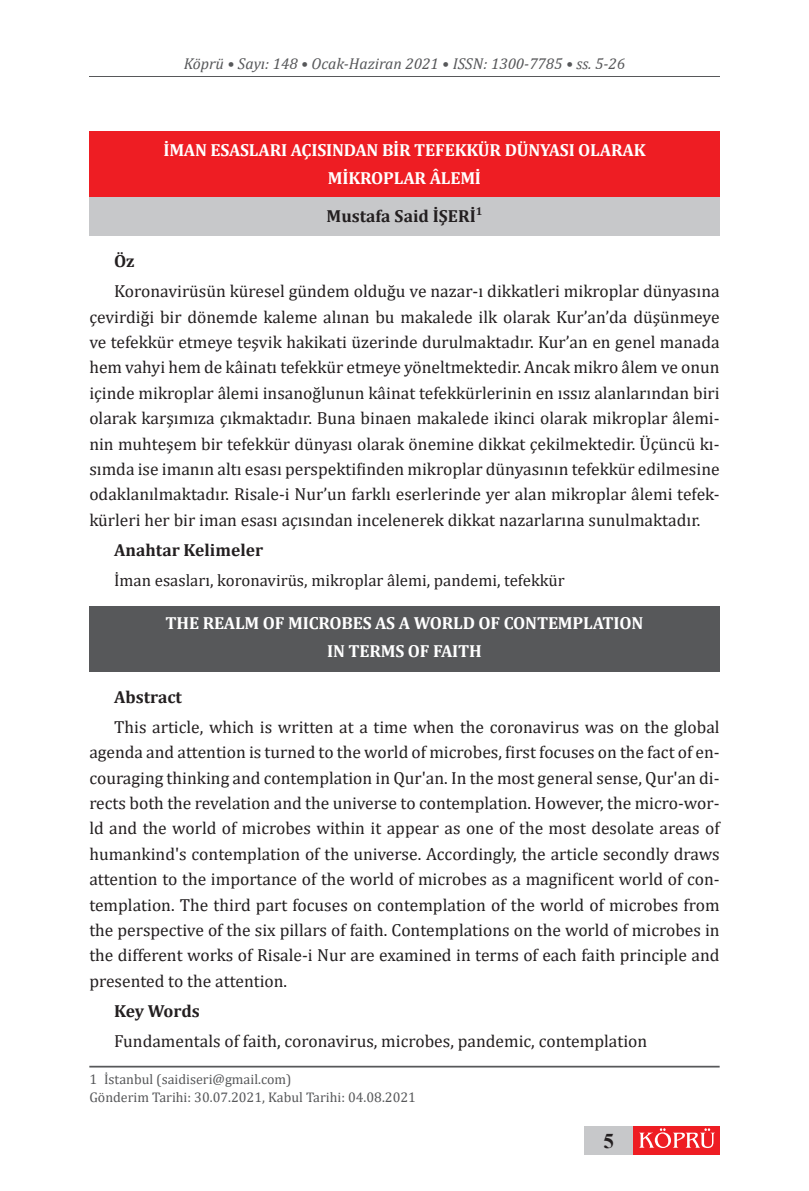
<style>
.page{position:relative;width:809px;height:1191px;background:#fff}
.page>*{position:absolute;margin:0;border:0;box-sizing:border-box;transform-origin:0 0}
.t1{font:700 21px "Times New Roman";color:#231f20}
.Metin{font:17.5px/25.4px "Cambria";color:#231f20;text-align:justify}
.Makale_Başlık{font:700 17.5px/28px "Cambria";letter-spacing:-.01em;color:#fff;text-align:center}
.Metin-2{font:700 17.5px "Cambria";color:#231f20}
.Yazar_İsmi{font:700 17.5px "Cambria";color:#231f20}
.Alt_Başlık{font:700 17.5px "Cambria";color:#231f20}
.Metin-3{font:16.8px "Cambria";color:#231f20}
.t2{font:italic 15.75px "Cambria";color:#57585a}
.Dipnot{font:14px "Cambria";color:#57585a}
</style>
<div class="page">
<div style="left:89px;top:606px;width:630px;height:65px;background:#57585a"></div>
<div style="left:89px;top:196px;width:630px;height:40px;background:#c7c8ca"></div>
<div style="left:89px;top:131px;width:630px;height:65px;background:#ee1d23"></div>
<hr style="left:89px;top:1065px;width:630px;height:2px;background:#57585a">
<div style="left:584px;top:1126px;width:49px;height:29px;background:#c7c8ca"></div>
<div style="left:633px;top:1126px;width:86px;height:29px;background:#ee1d23"></div>
<svg style="left:639px;top:1128px;width:76px;height:20px"></svg>
<hr style="left:89px;top:76px;width:630px;height:1px;background:#57585a">
<p class="t2" style="left:184px;top:53px;width:443px">Köprü • Sayı: 148 • Ocak-Haziran 2021 • ISSN: 1300-7785 • ss. 5-26</p>
<p class="Makale_Başlık" style="left:163px;top:135px;width:483px">İMAN ESASLARI AÇISINDAN BİR TEFEKKÜR DÜNYASI OLARAK<br>MİKROPLAR ÂLEMİ</p>
<p class="Yazar_İsmi" style="left:326px;top:203px;width:157px">Mustafa Said İŞERİ<sup>1</sup></p>
<p class="Alt_Başlık" style="left:114px;top:249px;width:22px">Öz</p>
<p class="Metin" style="left:89px;top:278px;width:632px;text-indent:25px">Koronavirüsün küresel gündem olduğu ve nazar-ı dikkatleri mikroplar dünyasına çevirdiği bir dönemde kaleme alınan bu makalede ilk olarak Kur’an’da düşünmeye ve tefekkür etmeye teşvik hakikati üzerinde durulmaktadır. Kur’an en genel manada hem vahyi hem de kâinatı tefekkür etmeye yöneltmektedir. Ancak mikro âlem ve onun içinde mikroplar âlemi insanoğlunun kâinat tefekkürlerinin en ıssız alanlarından biri olarak karşımıza çıkmaktadır. Buna binaen makalede ikinci olarak mikroplar âlemi&shy;nin muhteşem bir tefekkür dünyası olarak önemine dikkat çekilmektedir. Üçüncü kı&shy;sımda ise imanın altı esası perspektifinden mikroplar dünyasının tefekkür edilmesine odaklanılmaktadır. Risale-i Nur’un farklı eserlerinde yer alan mikroplar âlemi tefek&shy;kürleri her bir iman esası açısından incelenerek dikkat nazarlarına sunulmaktadır.</p>
<p class="Metin-2" style="left:114px;top:538px;width:150px">Anahtar Kelimeler</p>
<p class="Metin-3" style="left:114px;top:571px;width:452px">İman esasları, koronavirüs, mikroplar âlemi, pandemi, tefekkür</p>
<p class="Makale_Başlık" style="left:166px;top:609px;width:479px">THE REALM OF MICROBES AS A WORLD OF CONTEMPLATION<br>IN TERMS OF FAITH</p>
<p class="Metin-2" style="left:114px;top:684px;width:69px">Abstract</p>
<p class="Metin" style="left:89px;top:714px;width:632px;text-indent:25px">This article, which is written at a time when the coronavirus was on the global agenda and attention is turned to the world of microbes, first focuses on the fact of en&shy;couraging thinking and contemplation in Qur'an. In the most general sense, Qur'an di&shy;rects both the revelation and the universe to contemplation. However, the micro-wor&shy;ld and the world of microbes within it appear as one of the most desolate areas of humankind's contemplation of the universe. Accordingly, the article secondly draws attention to the importance of the world of microbes as a magnificent world of con&shy;templation. The third part focuses on contemplation of the world of microbes from the perspective of the six pillars of faith. Contemplations on the world of microbes in the different works of Risale-i Nur are examined in terms of each faith principle and presented to the attention.</p>
<p class="Metin-2" style="left:114px;top:998px;width:87px">Key Words</p>
<p class="Metin" style="left:114px;top:1028px;width:534px">Fundamentals of faith, coronavirus, microbes, pandemic, contemplation</p>
<p class="Dipnot" style="left:89px;top:1071px;width:204px">1 İstanbul (saidiseri@gmail.com)</p>
<p class="Dipnot" style="left:89px;top:1088px;width:328px">Gönderim Tarihi: 30.07.2021, Kabul Tarihi: 04.08.2021</p>
<p class="t1" style="left:603px;top:1125px;width:12px">5</p>
</div>
